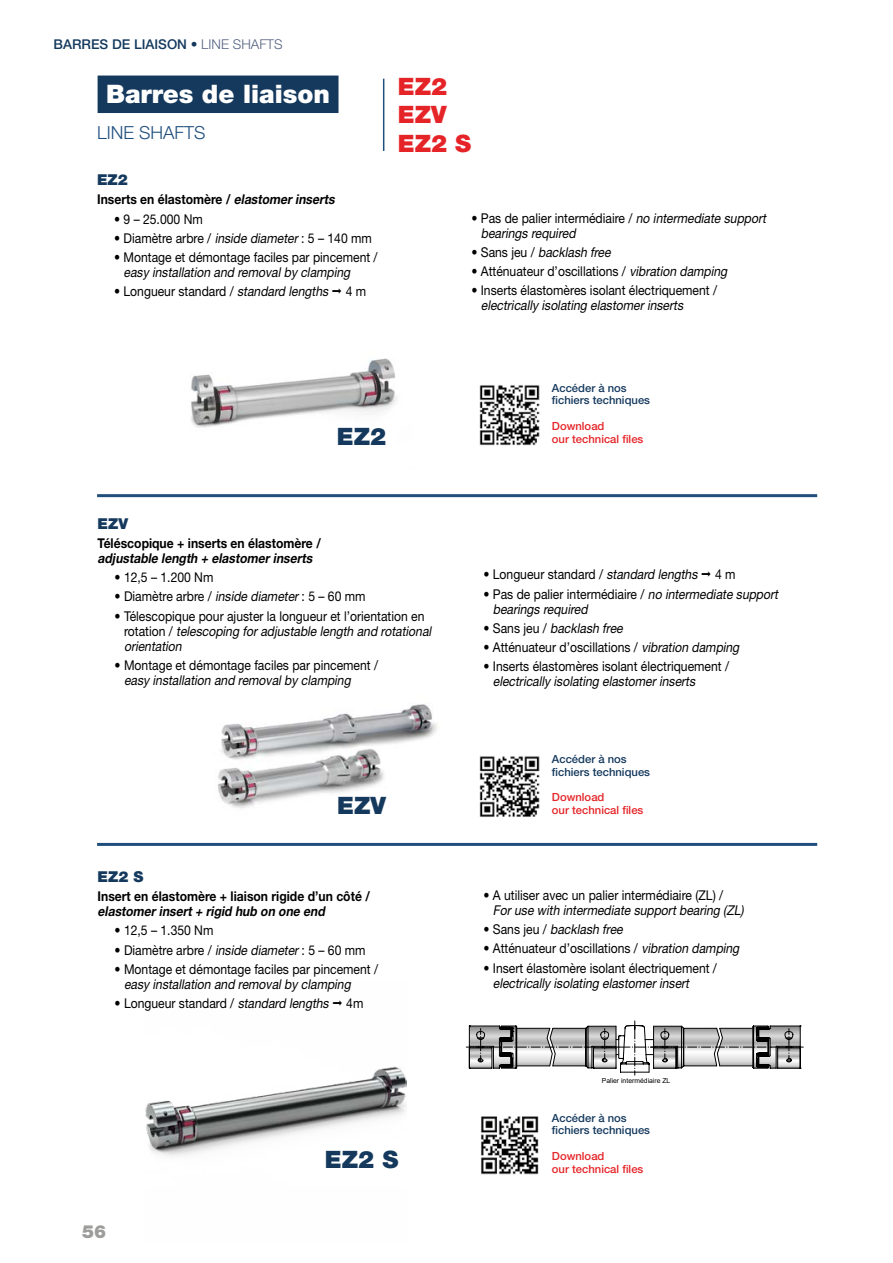
<style>
.page{position:relative;width:893px;height:1263px;background:#fff}
.page>*{position:absolute;margin:0;border:0;box-sizing:border-box;transform-origin:0 0}
.titre1-FR{font:900 25.5px "Helvetica Neue LT Std";color:#fff}
.type_produit{font:900 24px "Helvetica Neue LT Std";color:#e52428}
.type2_produit{font:900 24px "Helvetica Neue LT Std";color:#14395d}
.titre1-GB{font:300 18px "Helvetica Neue LT Std";color:#204f7e}
.t1{font:900 18px "Helvetica Neue LT Std";color:#9d9d9c}
.corps{font:900 15px "Helvetica Neue LT Std";color:#14395d}
.corps-2{font:13.5px/15px "Helvetica Neue LT Std";color:#000;scale:.9 1}
.corps-3{font:italic 13.5px/15px "Helvetica Neue LT Std";color:#000;scale:.9 1}
.corps-4{font:700 13.5px/15px "Helvetica Neue LT Std";color:#000;scale:.9 1}
.t2{font:500 13.5px "Helvetica Neue LT Std";color:#14395d}
.QRCode{font:500 11.25px/12.8px "Helvetica Neue LT Std";color:#14395d}
.QRCode-2{font:500 11.25px/12.8px "Helvetica Neue LT Std";color:#e52428}
.t3{font:6.75px "Arial";color:#000}
.s1{font-weight:300;color:#566383}
.s2{font-style:italic}
.s3{font-style:normal}
</style>
<div class="page">
<div style="left:98px;top:76px;width:240px;height:37px;background:#14395d"></div>
<hr style="left:383px;top:79px;width:1px;height:72px;background:#204f7e">
<img style="left:191px;top:358px;width:206px;height:70px">
<img style="left:174px;top:704px;width:292px;height:139px">
<img style="left:479px;top:385px;width:61px;height:61px">
<img style="left:479px;top:756px;width:61px;height:61px">
<img style="left:481px;top:1116px;width:58px;height:59px">
<hr style="left:97px;top:494px;width:720px;height:3px;background:#204f7e">
<hr style="left:97px;top:843px;width:720px;height:3px;background:#204f7e">
<img style="left:146px;top:1066px;width:260px;height:90px">
<svg style="left:466px;top:1021px;width:337px;height:54px"></svg>
<p class="t2" style="left:54px;top:36px;width:231px">BARRES DE LIAISON • <span class="s1">LINE SHAFTS</span></p>
<p class="titre1-FR" style="left:106px;top:79px;width:225px">Barres de liaison</p>
<p class="titre1-GB" style="left:97px;top:122px;width:110px">LINE SHAFTS</p>
<p class="corps" style="left:97px;top:171px;width:32px">EZ2</p>
<p class="corps-4" style="left:97px;top:192px;width:269px">Inserts en élastomère / <span class="s2">elastomerinserts</span></p>
<p class="corps-2" style="left:114px;top:211px;width:100px">• 9 – 25.000 Nm</p>
<p class="corps-2" style="left:114px;top:230px;width:288px">• Diamètre arbre / <span class="s2">inside diameter</span>: 5 – 140 mm</p>
<p class="corps-2" style="left:124px;top:250px;width:284px;text-indent:-9px">• Montage et démontage faciles par pincement / <span class="s2">easy installation and removalby clamping</span></p>
<p class="corps-2" style="left:114px;top:284px;width:282px">• Longueur standard / <span class="s2">standard lengths</span> 4 m</p>
<p class="type_produit" style="left:398px;top:72px;width:51px">EZ2</p>
<p class="type_produit" style="left:398px;top:100px;width:50px">EZV</p>
<p class="type_produit" style="left:398px;top:129px;width:75px">EZ2 S</p>
<p class="corps-3" style="left:481px;top:210px;width:321px;text-indent:-9px"><span class="s3">• Pas de palier intermédiaire /</span> no intermediate support bearings required</p>
<p class="corps-3" style="left:471px;top:244px;width:159px"><span class="s3">• S a n s j e u /</span> backlash free</p>
<p class="corps-2" style="left:471px;top:263px;width:289px">• Atténuateur d’oscillations / <span class="s2">vibration damping</span></p>
<p class="corps-2" style="left:481px;top:283px;width:264px;text-indent:-9px">• Inserts élastomères isolant électriquement / <span class="s2">electrically isolating elastomerinserts</span></p>
<p class="type2_produit" style="left:337px;top:423px;width:51px">EZ2</p>
<p class="QRCode" style="left:552px;top:381px;width:100px">Accéder à nos fichiers techniques</p>
<p class="QRCode-2" style="left:552px;top:419px;width:93px">Download<br>our technical files</p>
<p class="corps" style="left:98px;top:514px;width:32px">EZV</p>
<p class="corps-4" style="left:98px;top:535px;width:250px">Téléscopique + inserts en élastomère / <span class="s2">adjustable length + elastomerinserts</span></p>
<p class="corps-2" style="left:115px;top:570px;width:111px">• 12,5 – 1.200 Nm</p>
<p class="corps-2" style="left:115px;top:589px;width:280px">• Diamètre arbre / <span class="s2">inside diameter</span>: 5 – 60 mm</p>
<p class="corps-2" style="left:124px;top:608px;width:346px;text-indent:-9px">• Télescopique pour ajuster la longueur et l’orientation en<br>r o t a t i o n / <span class="s2">telescoping foradjustable length and rotational orientation</span></p>
<p class="corps-2" style="left:124px;top:657px;width:284px;text-indent:-9px">• Montage et démontage faciles par pincement / <span class="s2">easy installation and removalby clamping</span></p>
<p class="type2_produit" style="left:337px;top:791px;width:50px">EZV</p>
<p class="corps" style="left:98px;top:867px;width:47px">EZ2 S</p>
<p class="corps-4" style="left:98px;top:888px;width:304px">Insert en élastomère + liaison rigide d’un côté / <span class="s2">elastomerinsert+ rigid hub on one end</span></p>
<p class="corps-2" style="left:115px;top:923px;width:111px">• 12,5 – 1.350 Nm</p>
<p class="corps-2" style="left:115px;top:942px;width:280px">• Diamètre arbre / <span class="s2">inside diameter</span>: 5 – 60 mm</p>
<p class="corps-2" style="left:124px;top:961px;width:284px;text-indent:-9px">• Montage et démontage faciles par pincement / <span class="s2">easy installation and removalby clamping</span></p>
<p class="corps-2" style="left:115px;top:995px;width:278px">• Longueur standard / <span class="s2">standard lengths</span> 4m</p>
<h3 class="t1" style="left:82px;top:1220px;width:26px">56</h3>
<p class="type2_produit" style="left:325px;top:1145px;width:75px">EZ2 S</p>
<p class="corps-2" style="left:483px;top:567px;width:282px">• Longueur standard / <span class="s2">standard lengths</span> 4 m</p>
<p class="corps-3" style="left:493px;top:586px;width:321px;text-indent:-9px"><span class="s3">• Pas de palier intermédiaire /</span> no intermediate support bearings required</p>
<p class="corps-3" style="left:483px;top:620px;width:159px"><span class="s3">• S a n s j e u /</span> backlash free</p>
<p class="corps-2" style="left:483px;top:640px;width:289px">• Atténuateur d’oscillations / <span class="s2">vibration damping</span></p>
<p class="corps-2" style="left:493px;top:659px;width:264px;text-indent:-9px">• Inserts élastomères isolant électriquement / <span class="s2">electrically isolating elastomerinserts</span></p>
<p class="QRCode" style="left:552px;top:752px;width:100px">Accéder à nos fichiers techniques</p>
<p class="QRCode-2" style="left:552px;top:791px;width:93px">Download<br>our technical files</p>
<p class="corps-2" style="left:493px;top:887px;width:280px;text-indent:-9px">• A utiliser avec un palier intermédiaire (ZL) /<br><span class="s2">Foruse with intermediate supportbearing (ZL)</span></p>
<p class="corps-3" style="left:483px;top:922px;width:159px"><span class="s3">• S a n s j e u /</span> backlash free</p>
<p class="corps-2" style="left:483px;top:941px;width:289px">• Atténuateur d’oscillations / <span class="s2">vibration damping</span></p>
<p class="corps-2" style="left:493px;top:960px;width:251px;text-indent:-9px">• Insert élastomère isolant électriquement / <span class="s2">electrically isolating elastomerinsert</span></p>
<p class="t3" style="left:602px;top:1075px;width:70px">Palier intermédiaire ZL</p>
<p class="QRCode" style="left:552px;top:1111px;width:100px">Accéder à nos fichiers techniques</p>
<p class="QRCode-2" style="left:552px;top:1149px;width:93px">Download<br>our technical files</p>
</div>
